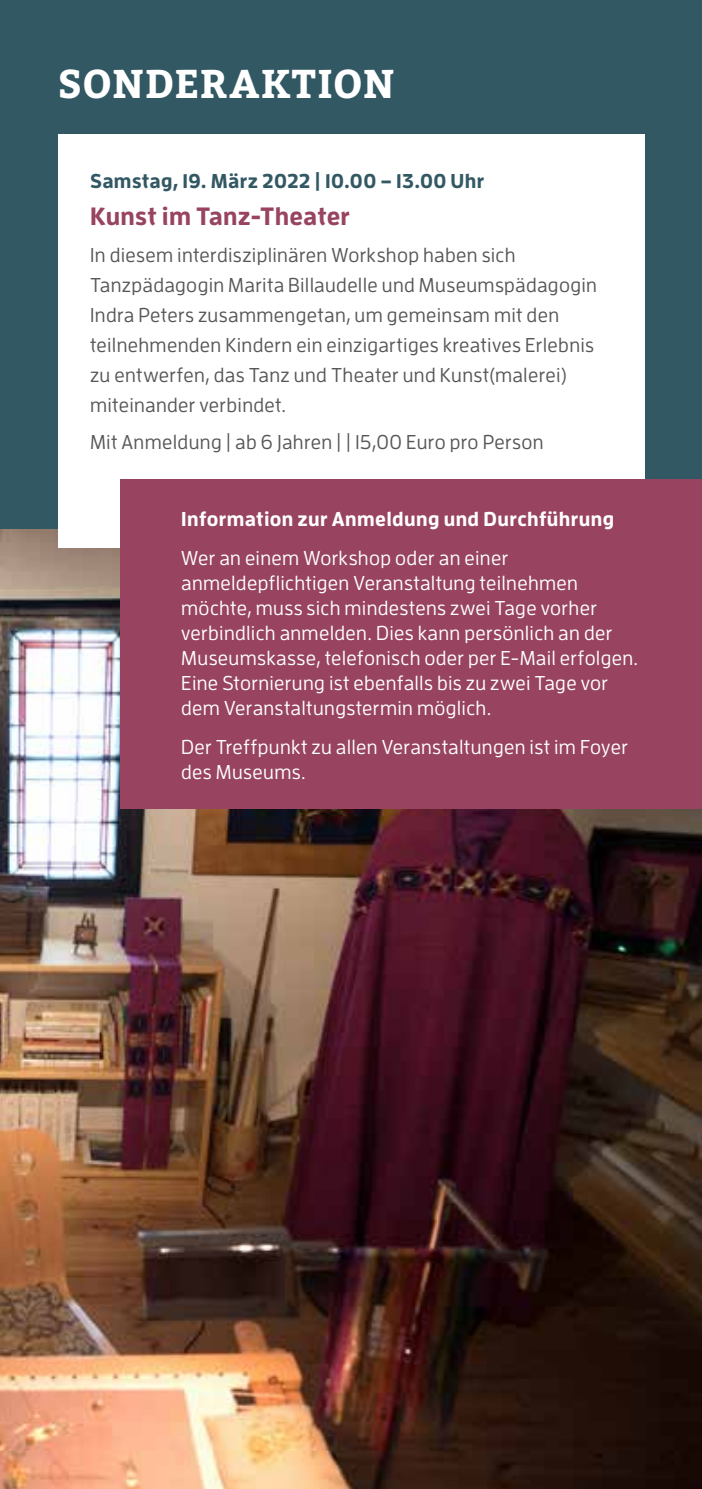
<style>
.page{position:relative;width:702px;height:1489px;background:#fff}
.page>*{position:absolute;margin:0;border:0;box-sizing:border-box;transform-origin:0 0}
.t1{font:700 40px "Bitter";letter-spacing:.02em;color:#fff}
.t2{font:700 25px "Enzo OT";letter-spacing:.01em;color:#984460}
.t3{font:500 20px/25px "Enzo OT";letter-spacing:.015em;color:#fff}
.t4{font:500 20px/30px "Enzo OT";letter-spacing:.015em;color:#575756}
.t5{font:700 20px "Enzo OT";letter-spacing:.02em;color:#fff}
.t6{font:700 20px "Enzo OT";letter-spacing:.02em;color:#325863}
</style>
<div class="page">
<div style="left:0;top:0;width:702px;height:643px;background:#325863"></div>
<img style="left:0;top:530px;width:702px;height:958px">
<div style="left:58px;top:135px;width:586px;height:413px;background:#fff"></div>
<div style="left:120px;top:479px;width:582px;height:329px;background:#984460"></div>
<h1 class="t1" style="left:58px;top:58px;width:338px">SONDERAKTION</h1>
<p class="t6" style="left:90px;top:168px;width:396px">Samstag, 19. März 2022 | 10.00 – 13.00 Uhr</p>
<p class="t2" style="left:90px;top:200px;width:261px">Kunst im Tanz-Theater</p>
<p class="t4" style="left:90px;top:240px;width:508px">In diesem interdisziplinären Workshop haben sich Tanzpädagogin Marita Billaudelle und Museumspädagogin Indra Peters zusammengetan, um gemeinsam mit den teilnehmenden Kindern ein einzigartiges kreatives Erlebnis zu entwerfen, das Tanz und Theater und Kunst(malerei) miteinander verbindet.</p>
<p class="t4" style="left:90px;top:427px;width:455px">Mit Anmeldung | ab 6 Jahren | | 15,00 Euro pro Person</p>
<p class="t5" style="left:181px;top:506px;width:434px">Information zur Anmeldung und Durchführung</p>
<p class="t3" style="left:181px;top:545px;width:458px">Wer an einem Workshop oder an einer anmeldepflichtigen Veranstaltung teilnehmen möchte, muss sich mindestens zwei Tage vorher verbindlich anmelden. Dies kann persönlich an der Museumskasse, telefonisch oder per E-Mail erfolgen.<br>Eine Stornierung ist ebenfalls bis zu zwei Tage vor dem Veranstaltungstermin möglich.</p>
<p class="t3" style="left:181px;top:734px;width:448px">Der Treffpunkt zu allen Veranstaltungen ist im Foyer des Museums.</p>
</div>
